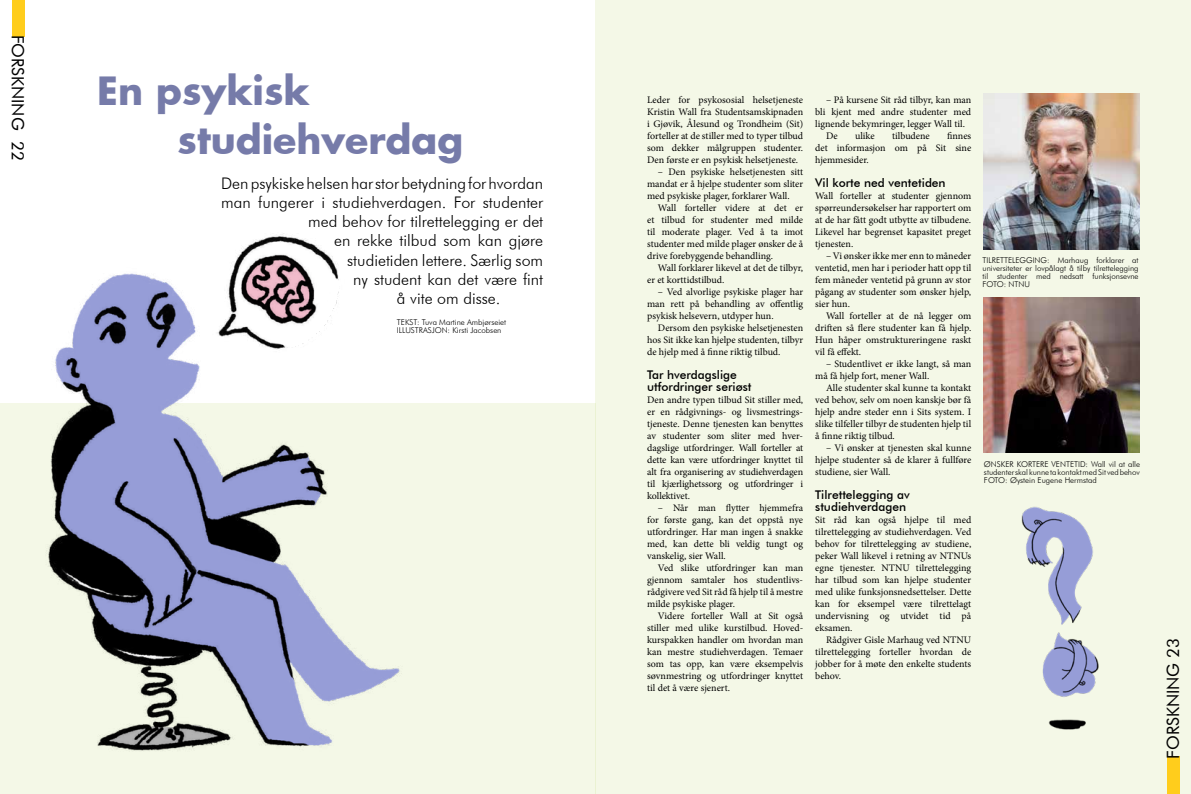
<style>
.page{position:relative;width:1191px;height:794px;background:#fff}
.page>*{position:absolute;margin:0;border:0;box-sizing:border-box;transform-origin:0 0}
.t1{font:700 38px "Futura";color:#767ba9}
.t2{font:17px "Futura BT";color:#000}
.t3{font:300 16px "Futura BT";color:#000}
.t4{font:500 12px/12px "Futura BT";color:#000}
.t5{font:10px/12px "Minion Pro";letter-spacing:-.005em;color:#000;text-align:justify}
.t6{font:300 8px/8px "Futura BT";color:#000;text-align:justify}
</style>
<div class="page">
<div style="left:595px;top:0;width:596px;height:794px;background:#f4f8e7"></div>
<div style="left:0;top:403px;width:595px;height:391px;background:#f4f8e7"></div>
<img style="left:983px;top:93px;width:156px;height:156px">
<img style="left:983px;top:297px;width:156px;height:156px">
<img style="left:48px;top:233px;width:352px;height:518px">
<img style="left:1021px;top:506px;width:78px;height:224px">
<div style="left:1167px;top:756px;width:12px;height:38px;background:#ffcd1c"></div>
<div style="left:12px;top:0;width:12px;height:36px;background:#ffcd1c"></div>
<h2 class="t2" style="left:28px;top:35px;width:127px;rotate:90deg">FORSKNING 22</h2>
<h1 class="t1" style="left:97px;top:64px;width:214px">En psykisk</h1>
<h1 class="t1" style="left:177px;top:113px;width:287px">studiehverdag</h1>
<h3 class="t3" style="left:221px;top:173px;width:323px">Den psykiske helsen har stor betydning for hvordan</h3>
<h3 class="t3" style="left:221px;top:192px;width:324px">man fungerer i studiehverdagen. For studenter</h3>
<h3 class="t3" style="left:308px;top:212px;width:236px">med behov for tilrettelegging er det</h3>
<h3 class="t3" style="left:334px;top:231px;width:210px">en rekke tilbud som kan gjøre</h3>
<h3 class="t3" style="left:347px;top:250px;width:198px">studietiden lettere. Særlig som</h3>
<h3 class="t3" style="left:353px;top:269px;width:191px">ny student kan det være fint</h3>
<h3 class="t3" style="left:397px;top:288px;width:105px">å vite om disse.</h3>
<p class="t6" style="left:397px;top:318px;width:111px">TEKST: Tuva Martine Ambjørseiet<br>ILLUSTRASJON: Kirsti Jacobsen</p>
<p class="t5" style="left:647px;top:94px;width:158px">Leder for psykososial helsetjeneste Kristin Wall fra Studentsamskipnaden i Gjøvik, Ålesund og Trondheim (Sit) forteller at de stiller med to typer tilbud som dekker målgruppen studenter.<br>Den første er en psykisk helsetjeneste.</p>
<p class="t5" style="left:647px;top:166px;width:157px;text-indent:11px">– Den psykiske helsetjenesten sitt mandat er å hjelpe studenter som sliter med psykiske plager, forklarer Wall.</p>
<p class="t5" style="left:647px;top:202px;width:158px;text-indent:11px">Wall forteller videre at det er et tilbud for studenter med milde til moderate plager. Ved å ta imot studenter med milde plager ønsker de å drive forebyggende behandling.</p>
<p class="t5" style="left:647px;top:262px;width:157px;text-indent:11px">Wall forklarer likevel at det de tilbyr, er et korttidstilbud.</p>
<p class="t5" style="left:647px;top:286px;width:158px;text-indent:11px">– Ved alvorlige psykiske plager har man rett på behandling av offentlig psykisk helsevern, utdyper hun.</p>
<p class="t5" style="left:647px;top:322px;width:157px;text-indent:11px">Dersom den psykiske helsetjenesten hos Sit ikke kan hjelpe studenten, tilbyr de hjelp med å finne riktig tilbud.</p>
<p class="t4" style="left:647px;top:368px;width:106px">Tar hverdagslige utfordringer seriøst</p>
<p class="t5" style="left:647px;top:394px;width:158px">Den andre typen tilbud Sit stiller med, er en rådgivnings- og livsmestrings&shy;tjeneste. Denne tjenesten kan benyttes av studenter som sliter med hver&shy;dagslige utfordringer. Wall forteller at dette kan være utfordringer knyttet til alt fra organisering av studiehverdagen til kjærlighetssorg og utfordringer i kollektivet.</p>
<p class="t5" style="left:647px;top:502px;width:158px;text-indent:11px">– Når man flytter hjemmefra for første gang, kan det oppstå nye utfordringer. Har man ingen å snakke med, kan dette bli veldig tungt og vanskelig, sier Wall.</p>
<p class="t5" style="left:647px;top:562px;width:157px;text-indent:11px">Ved slike utfordringer kan man gjennom samtaler hos studentlivs&shy;rådgivere ved Sit råd få hjelp til å mestre milde psykiske plager.</p>
<p class="t5" style="left:647px;top:610px;width:158px;text-indent:11px">Videre forteller Wall at Sit også stiller med ulike kurstilbud. Hoved&shy;kurspakken handler om hvordan man kan mestre studiehverdagen. Temaer som tas opp, kan være eksempelvis søvnmestring og utfordringer knyttet til det å være sjenert.</p>
<p class="t5" style="left:826px;top:94px;width:147px">– På kursene Sit råd tilbyr, kan man</p>
<p class="t5" style="left:815px;top:106px;width:157px">bli kjent med andre studenter med</p>
<p class="t5" style="left:815px;top:118px;width:151px">lignende bekymringer, legger Wall til.</p>
<p class="t5" style="left:826px;top:130px;width:13px">De</p>
<p class="t5" style="left:855px;top:130px;width:21px">ulike</p>
<p class="t5" style="left:892px;top:130px;width:39px">tilbudene</p>
<p class="t5" style="left:815px;top:130px;width:157px;text-indent:132px">finnes det informasjon om på Sit sine hjemmesider.</p>
<p class="t4" style="left:815px;top:176px;width:132px">Vil korte ned ventetiden</p>
<p class="t5" style="left:815px;top:190px;width:158px">Wall forteller at studenter gjennom spørreundersøkelser har rapportert om at de har fått godt utbytte av tilbudene.<br>Likevel har begrenset kapasitet preget tjenesten.</p>
<p class="t5" style="left:815px;top:250px;width:158px;text-indent:11px">– Vi ønsker ikke mer enn to måneder ventetid, men har i perioder hatt opp til fem måneder ventetid på grunn av stor pågang av studenter som ønsker hjelp, sier hun.</p>
<p class="t5" style="left:815px;top:310px;width:158px;text-indent:11px">Wall forteller at de nå legger om driften så flere studenter kan få hjelp.<br>Hun håper omstruktureringene raskt vil få effekt.</p>
<p class="t5" style="left:815px;top:358px;width:158px;text-indent:11px">– Studentlivet er ikke langt, så man må få hjelp fort, mener Wall.</p>
<p class="t5" style="left:815px;top:382px;width:158px;text-indent:11px">Alle studenter skal kunne ta kontakt ved behov, selv om noen kanskje bør få hjelp andre steder enn i Sits system. I slike tilfeller tilbyr de studenten hjelp til å finne riktig tilbud.</p>
<p class="t5" style="left:815px;top:442px;width:158px;text-indent:11px">– Vi ønsker at tjenesten skal kunne hjelpe studenter så de klarer å fullføre studiene, sier Wall.</p>
<p class="t4" style="left:815px;top:488px;width:96px">Tilrettelegging av studiehverdagen</p>
<p class="t5" style="left:815px;top:514px;width:158px">Sit råd kan også hjelpe til med tilrettelegging av studiehverdagen. Ved behov for tilrettelegging av studiene, peker Wall likevel i retning av NTNUs egne tjenester. NTNU tilrettelegging har tilbud som kan hjelpe studenter med ulike funksjonsnedsettelser. Dette kan for eksempel være tilrettelagt undervisning og utvidet tid på eksamen.</p>
<p class="t5" style="left:815px;top:634px;width:158px;text-indent:11px">Rådgiver Gisle Marhaug ved NTNU tilrettelegging forteller hvordan de jobber for å møte den enkelte students behov.</p>
<p class="t6" style="left:982px;top:256px;width:158px">TILRETTELEGGING: Marhaug forklarer at universiteter er lovpålagt å tilby tilrettelegging til studenter med nedsatt funksjonsevne FOTO: NTNU</p>
<p class="t6" style="left:984px;top:460px;width:158px">ØNSKER KORTERE VENTETID: Wall vil at alle studenter skal kunne ta kontakt med Sit ved behov FOTO: Øystein Eugene Hermstad</p>
<h2 class="t2" style="left:1162px;top:758px;width:122px;rotate:-90deg">FORSKNING 23</h2>
</div>
